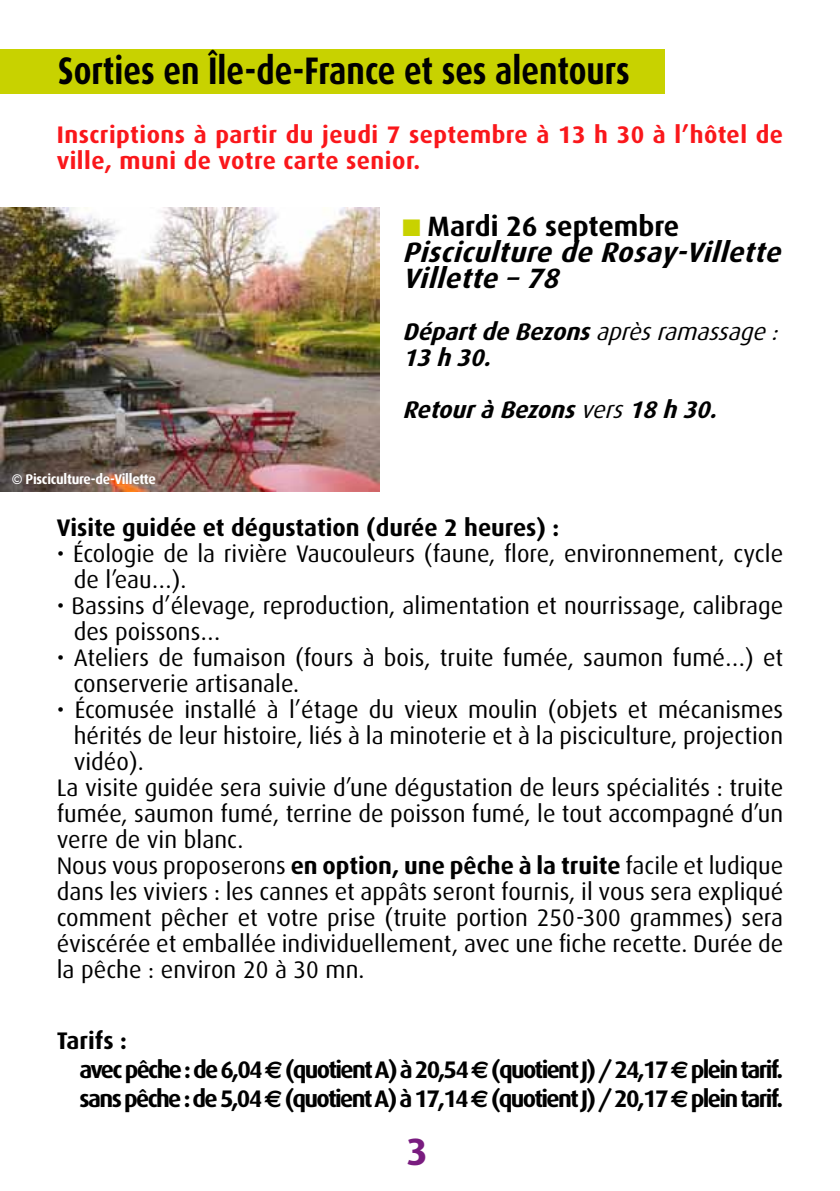
<style>
.page{position:relative;width:840px;height:1191px;background:#fff}
.page>*{position:absolute;margin:0;border:0;box-sizing:border-box;transform-origin:0 0}
.t1{font:700 38.4px "Dax";color:#000;scale:.83 1}
.t2{font:700 38px "Dax";color:#791c7f}
.t3{font:italic 700 28px/26px "Dax";color:#000}
.t4{font:700 28px "Dax";color:#000}
.t5{font:24px/26px "Dax";color:#000}
.t6{font:700 24px/28.8px "Dax";letter-spacing:-.07em;color:#000}
.t7{font:700 24px/26px "Dax";letter-spacing:.02em;color:#fa171b}
.t8{font:italic 700 24px/26px "Dax";color:#000}
.t9{font:700 24px "Dax";color:#000}
.t10{font:700 14px "Dax";letter-spacing:-.02em;color:#fff;scale:.96 1}
.s1{font-weight:400}
.s2{font-weight:700}
.s3{font-family:"Euro Sans"}
</style>
<div class="page">
<div style="left:0;top:49px;width:663px;height:45px;background:#c8d200"></div>
<img style="left:0;top:207px;width:379px;height:285px">
<h1 class="t1" style="left:58px;top:49px;width:690px">Sorties en Île-de-France et ses alentours</h1>
<p class="t7" style="left:57px;top:122px;width:727px">Inscriptions à partir du jeudi 7 septembre à 13 h 30 à l’hôtel de ville, muni de votre carte senior.</p>
<p class="t10" style="left:12px;top:471px;width:152px">© Pisciculture-de-Villette</p>
<p class="t4" style="left:427px;top:210px;width:253px">Mardi 26 septembre</p>
<p class="t3" style="left:402px;top:239px;width:387px">Pisciculture de Rosay-Villette<br>Villette –78</p>
<p class="t8" style="left:402px;top:318px;width:383px">DépartdeBezons<span class="s1">aprèsramassage:<br></span>13 h 30.</p>
<p class="t8" style="left:402px;top:396px;width:322px">RetouràBezons<span class="s1">vers</span>18 h 30.</p>
<p class="t9" style="left:57px;top:514px;width:503px">Visite guidée et dégustation (durée 2 heures) :</p>
<p class="t5" style="left:74px;top:540px;width:710px;text-indent:-17px">• Écologie de la rivière Vaucouleurs (faune, flore, environnement, cycle de l’eau…).</p>
<p class="t5" style="left:74px;top:592px;width:710px;text-indent:-17px">• Bassins d’élevage, reproduction, alimentation et nourrissage, calibrage des poissons…</p>
<p class="t5" style="left:74px;top:644px;width:710px;text-indent:-17px">• Ateliers de fumaison (fours à bois, truite fumée, saumon fumé…) et conserverie artisanale.</p>
<p class="t5" style="left:57px;top:696px;width:727px">• Écomusée installé à l’étage du vieux moulin (objets et mécanismes</p>
<p class="t5" style="left:74px;top:722px;width:710px">hérités de leur histoire, liés à la minoterie et à la pisciculture, projection</p>
<p class="t5" style="left:74px;top:748px;width:71px">vidéo).</p>
<p class="t5" style="left:57px;top:774px;width:727px">La visite guidée sera suivie d’une dégustation de leurs spécialités : truite</p>
<p class="t5" style="left:57px;top:800px;width:727px">fumée, saumon fumé, terrine de poisson fumé, le tout accompagné d’un</p>
<p class="t5" style="left:57px;top:826px;width:188px">verre de vin blanc.</p>
<p class="t5" style="left:57px;top:852px;width:727px">Nous vous proposerons <span class="s2">en option, une pêche à la truite</span> facile et ludique</p>
<p class="t5" style="left:57px;top:878px;width:727px">dans les viviers : les cannes et appâts seront fournis, il vous sera expliqué</p>
<p class="t5" style="left:57px;top:904px;width:727px">comment pêcher et votre prise (truite portion 250-300 grammes) sera</p>
<p class="t5" style="left:57px;top:930px;width:727px">éviscérée et emballée individuellement, avec une fiche recette. Durée de</p>
<p class="t5" style="left:57px;top:956px;width:309px">la pêche : environ 20 à 30 mn.</p>
<p class="t6" style="left:79px;top:1026px;width:705px;text-indent:-23px">Tarifs :<br>avec pêche : de 6,04 <span class="s3">€</span> (quotient A) à 20,54 <span class="s3">€</span> (quotient J) / 24,17 <span class="s3">€</span> plein tarif. sans pêche : de 5,04 <span class="s3">€</span> (quotient A) à 17,14 <span class="s3">€</span> (quotient J) / 20,17 <span class="s3">€</span> plein tarif.</p>
<h2 class="t2" style="left:406px;top:1130px;width:23px">3</h2>
</div>
